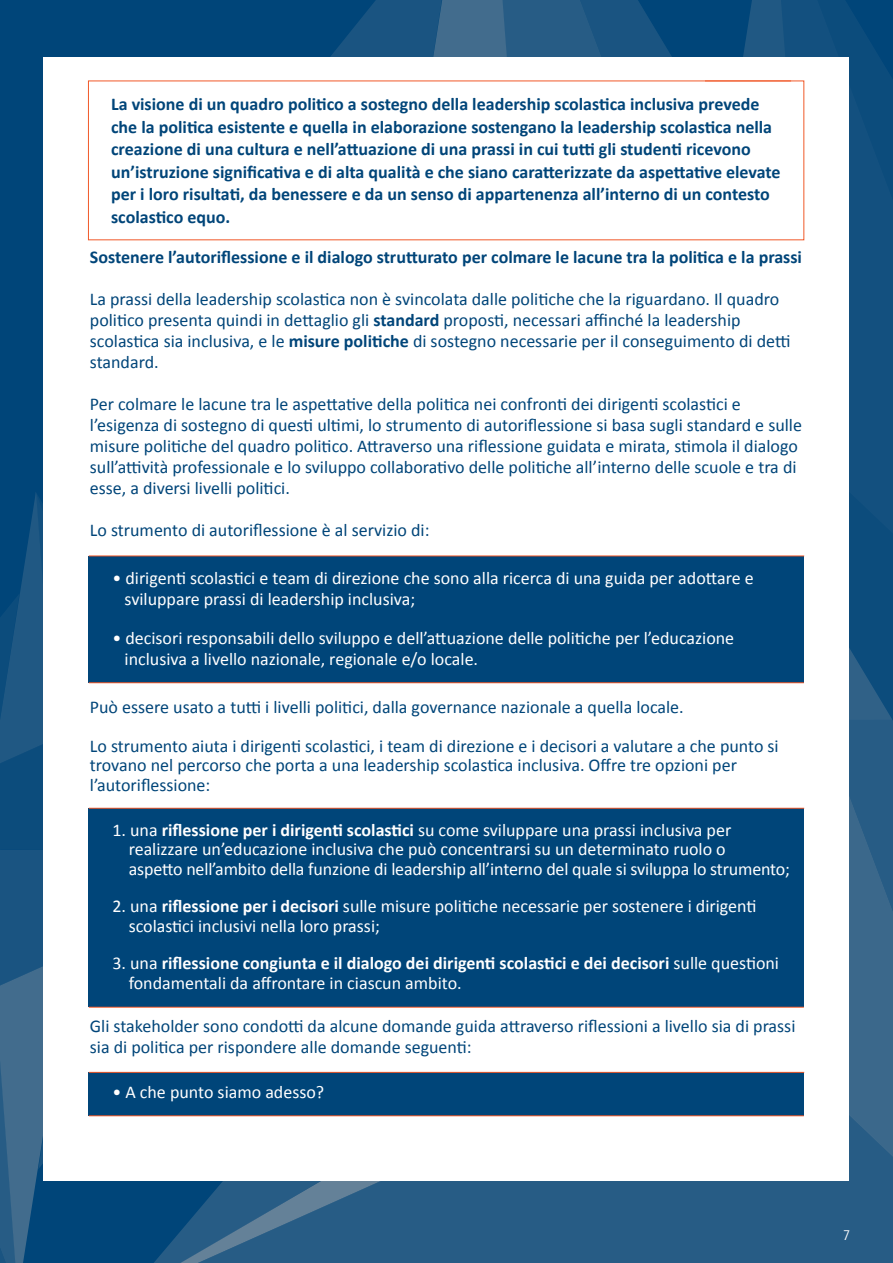
<style>
.page{position:relative;width:893px;height:1263px;background:#fff}
.page>*{position:absolute;margin:0;border:0;box-sizing:border-box;transform-origin:0 0}
.t1{font:18px/21px "Calibri";color:#004579}
.t2{font:18px/19.5px "Calibri";color:#fff}
.t3{font:700 18px/22.5px "Calibri";color:#004579}
.t4{font:700 18px/19.5px "Calibri";color:#fff}
.t5{font:700 13.5px "Letter Gothic Std";color:#fff}
.s1{font-weight:700}
.s2{font-weight:400}
.s3{color:#fff}
</style>
<div class="page">
<div style="left:0;top:0;width:125px;height:491px;background:#004579"></div>
<svg style="left:849px;top:721px;width:44px;height:296px;fill:#3b688b"></svg>
<svg style="left:747px;top:1017px;width:146px;height:246px;fill:#275c85"></svg>
<div style="left:305px;top:1181px;width:442px;height:82px;background:#275c85"></div>
<svg style="left:816px;top:0;width:77px;height:459px;fill:#13507f"></svg>
<svg style="left:849px;top:459px;width:44px;height:262px;fill:#0c4c7c"></svg>
<svg style="left:0;top:491px;width:304px;height:772px"></svg>
<svg style="left:692px;top:0;width:124px;height:57px"></svg>
<svg style="left:512px;top:0;width:180px;height:57px"></svg>
<svg style="left:125px;top:0;width:387px;height:57px;fill:#004579"></svg>
<svg style="left:292px;top:0;width:165px;height:57px"></svg>
<div style="left:44px;top:57px;width:805px;height:1123px;background:#fff"></div>
<div style="left:89px;top:556px;width:715px;height:127px;background:#004579"></div>
<div style="left:89px;top:808px;width:715px;height:199px;background:#004579"></div>
<hr style="left:705px;top:81px;width:86px;height:1px;background:#f15929">
<hr style="left:89px;top:1007px;width:715px;height:1px;background:#f15929">
<div style="left:89px;top:1072px;width:715px;height:44px;background:#004579"></div>
<hr style="left:89px;top:556px;width:715px;height:1px;background:#f15929">
<hr style="left:89px;top:682px;width:715px;height:1px;background:#f15929">
<hr style="left:89px;top:808px;width:715px;height:1px;background:#f15929">
<hr style="left:89px;top:1072px;width:715px;height:1px;background:#f15929">
<hr style="left:89px;top:1115px;width:715px;height:1px;background:#f15929">
<p class="t3" style="left:111px;top:92px;width:671px">La visione di un quadro politico a sostegno della leadership scolastica inclusiva prevede che la politica esistente e quella in elaborazione sostengano la leadership scolastica nella creazione di una cultura e nell’attuazione di una prassi in cui tutti gli studenti ricevono un’istruzione significativa e di alta qualità e che siano caratterizzate da aspettative elevate per i loro risultati, da benessere e da un senso di appartenenza all’interno di un contesto scolastico equo.</p>
<h3 class="t3" style="left:90px;top:244px;width:714px">Sostenere l’autoriflessione e il dialogo strutturato per colmare le lacune tra la politica e la prassi</h3>
<p class="t1" style="left:90px;top:287px;width:702px">La prassi della leadership scolastica non è svincolata dalle politiche che la riguardano. Il quadro politico presenta quindi in dettaglio gli <span class="s1">standard</span> proposti, necessari affinché la leadership scolastica sia inclusiva, e le <span class="s1">misure politiche</span> di sostegno necessarie per il conseguimento di detti standard.</p>
<p class="t1" style="left:90px;top:392px;width:714px">Per colmare le lacune tra le aspettative della politica nei confronti dei dirigenti scolastici e l’esigenza di sostegno di questi ultimi, lo strumento di autoriflessione si basa sugli standard e sulle misure politiche del quadro politico. Attraverso una riflessione guidata e mirata, stimola il dialogo sull’attività professionale e lo sviluppo collaborativo delle politiche all’interno delle scuole e tra di esse, a diversi livelli politici.</p>
<p class="t1" style="left:90px;top:518px;width:341px">Lo strumento di autoriflessione è al servizio di:</p>
<p class="t2" style="left:125px;top:566px;width:631px;line-height:21px;text-indent:-12px">• dirigenti scolastici e team di direzione che sono alla ricerca di una guida per adottare e sviluppare prassi di leadership inclusiva;</p>
<p class="t2" style="left:125px;top:626px;width:611px;line-height:21px;text-indent:-12px">• decisori responsabili dello sviluppo e dell’attuazione delle politiche per l’educazione inclusiva a livello nazionale, regionale e/o locale.</p>
<p class="t1" style="left:90px;top:695px;width:595px">Può essere usato a tutti i livelli politici, dalla governance nazionale a quella locale.</p>
<p class="t1" style="left:90px;top:735px;width:690px;line-height:19.5px">Lo strumento aiuta i dirigenti scolastici, i team di direzione e i decisori a valutare a che punto si trovano nel percorso che porta a una leadership scolastica inclusiva. Offre tre opzioni per l’autoriflessione:</p>
<p class="t2" style="left:129px;top:819px;width:663px;text-indent:-16px">1. una <span class="s1">riflessione per i dirigenti scolastici</span> su come sviluppare una prassi inclusiva per realizzare un’educazione inclusiva che può concentrarsi su un determinato ruolo o<br>aspetto nell’ambito della funzione di leadership all’interno del quale si sviluppa lo strumento;</p>
<p class="t2" style="left:129px;top:895px;width:629px;text-indent:-16px">2. una <span class="s1">riflessione per i decisori</span> sulle misure politiche necessarie per sostenere i dirigenti scolastici inclusivi nella loro prassi;</p>
<p class="t4" style="left:129px;top:952px;width:652px;text-indent:-16px"><span class="s2">3. una</span> riflessione congiunta e il dialogo dei dirigenti scolastici e dei decisori <span class="s2">sulle questioni fondamentali da affrontare in ciascun ambito.</span></p>
<p class="t1" style="left:90px;top:1015px;width:707px">Gli stakeholder sono condotti da alcune domande guida attraverso riflessioni a livello sia di prassi sia di politica per rispondere alle domande seguenti:<span class="s3">ow?</span></p>
<p class="t2" style="left:112px;top:1081px;width:213px">• A che punto siamo adesso?</p>
<p class="t5" style="left:843px;top:1226px;width:10px">7</p>
</div>
